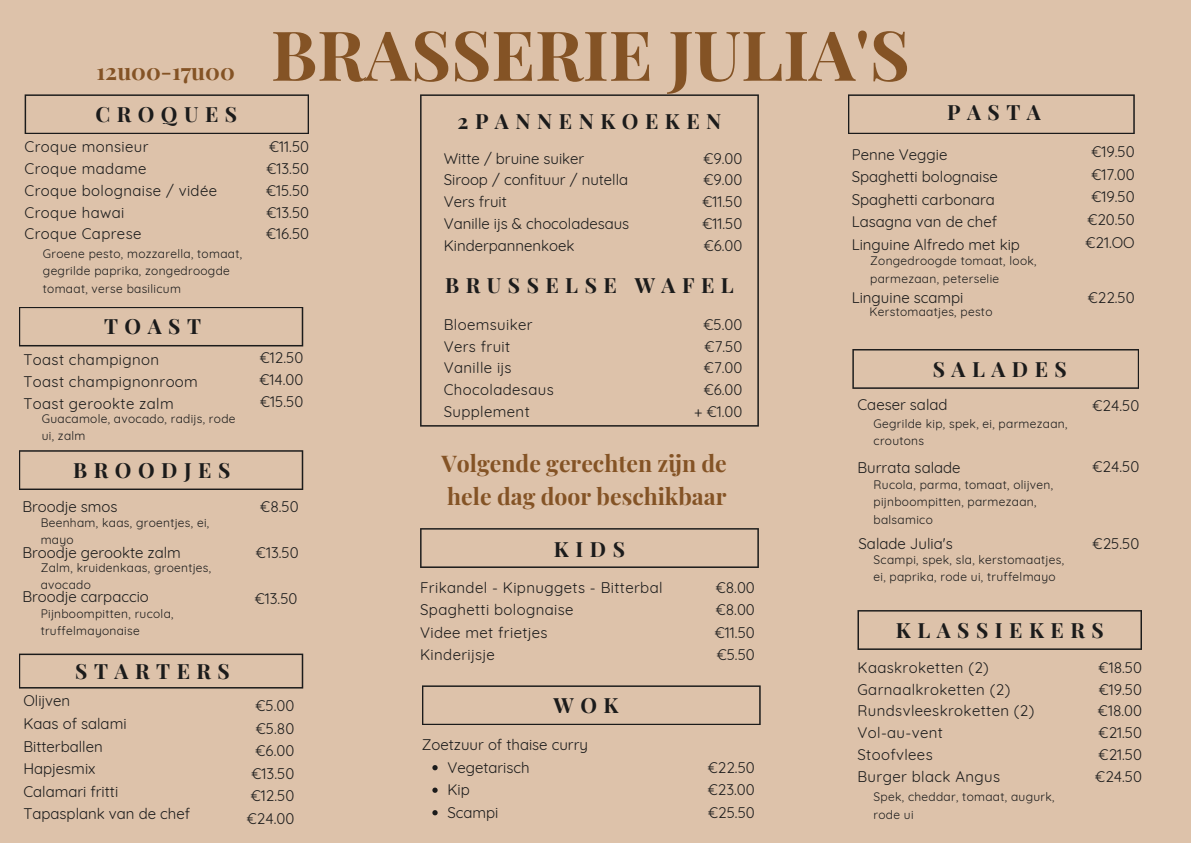
<style>
.page{position:relative;width:1191px;height:843px;background:#fff}
.page>*{position:absolute;margin:0;border:0;box-sizing:border-box;transform-origin:0 0}
.t1{font:700 68.9px "Playfair Display";color:#845325}
.t2{font:700 23px "Playfair Display";color:#845325}
.t3{font:700 21px "Playfair Display";letter-spacing:.31em;color:#1b1b1b}
.t4{font:15px/22.5px "Quicksand";color:#1b1b1b}
.t5{font:15px/21.8px "Quicksand";letter-spacing:.025em;color:#1b1b1b}
.t6{font:12px/17.2px "Quicksand";letter-spacing:.025em;color:#1b1b1b}
</style>
<div class="page">
<div style="left:0;top:0;width:1190px;height:842px;background:#ddc2aa"></div>
<svg style="left:420px;top:94px;width:338px;height:332px"></svg>
<svg style="left:19px;top:450px;width:284px;height:40px"></svg>
<svg style="left:19px;top:653px;width:284px;height:35px"></svg>
<svg style="left:25px;top:94px;width:284px;height:40px"></svg>
<svg style="left:432px;top:765px;width:5px;height:5px"></svg>
<svg style="left:432px;top:787px;width:5px;height:5px"></svg>
<svg style="left:432px;top:810px;width:5px;height:5px"></svg>
<svg style="left:852px;top:349px;width:287px;height:39px"></svg>
<svg style="left:19px;top:307px;width:284px;height:39px"></svg>
<svg style="left:422px;top:685px;width:338px;height:40px"></svg>
<svg style="left:848px;top:94px;width:286px;height:40px"></svg>
<svg style="left:857px;top:610px;width:284px;height:39px"></svg>
<svg style="left:420px;top:528px;width:338px;height:39px"></svg>
<p class="t2" style="left:96px;top:55px;width:140px">12u00-17u00</p>
<p class="t1" style="left:271px;top:6px;width:640px">BRASSERIE JULIA'S</p>
<p class="t3" style="left:95px;top:99px;width:143px">CROQUES</p>
<p class="t5" style="left:25px;top:136px;width:125px">Croque monsieur</p>
<p class="t5" style="left:25px;top:157px;width:123px">Croque madame</p>
<p class="t5" style="left:25px;top:179px;width:194px">Croque bolognaise / vidée</p>
<p class="t5" style="left:25px;top:201px;width:101px">Croque hawai</p>
<p class="t5" style="left:25px;top:223px;width:118px">Croque Caprese</p>
<p class="t6" style="left:43px;top:245px;width:201px">Groene pesto, mozzarella, tomaat, gegrilde paprika, zongedroogde tomaat, verse basilicum</p>
<p class="t3" style="left:104px;top:311px;width:99px">TOAST</p>
<p class="t5" style="left:23px;top:348px;width:137px">Toast champignon</p>
<p class="t5" style="left:23px;top:370px;width:176px">Toast champignonroom</p>
<p class="t5" style="left:23px;top:392px;width:152px">Toast gerookte zalm</p>
<p class="t6" style="left:42px;top:410px;width:195px">Guacamole, avocado, radijs, rode ui, zalm</p>
<p class="t4" style="left:269px;top:135px;width:41px">€11.50</p>
<p class="t4" style="left:266px;top:157px;width:44px">€13.50</p>
<p class="t4" style="left:266px;top:179px;width:45px">€15.50</p>
<p class="t4" style="left:266px;top:201px;width:44px">€13.50</p>
<p class="t4" style="left:266px;top:222px;width:44px">€16.50</p>
<p class="t4" style="left:260px;top:346px;width:45px">€12.50</p>
<p class="t4" style="left:259px;top:368px;width:45px">€14.00</p>
<p class="t4" style="left:260px;top:389px;width:45px">€15.50</p>
<p class="t3" style="left:73px;top:455px;width:159px">BROODJES</p>
<p class="t4" style="left:22px;top:495px;width:97px">Broodje smos</p>
<p class="t4" style="left:260px;top:495px;width:40px">€8.50</p>
<p class="t6" style="left:41px;top:513px;width:170px">Beenham, kaas, groentjes, ei, mayo</p>
<p class="t6" style="left:41px;top:558px;width:172px">Zalm, kruidenkaas, groentjes, avocado</p>
<p class="t6" style="left:41px;top:604px;width:134px">Pijnboompitten, rucola, truffelmayonaise</p>
<p class="t4" style="left:22px;top:540px;width:160px">Broodje gerookte zalm</p>
<p class="t4" style="left:22px;top:585px;width:128px">Broodje carpaccio</p>
<p class="t3" style="left:75px;top:656px;width:156px">STARTERS</p>
<p class="t4" style="left:23px;top:689px;width:48px">Olijven</p>
<p class="t4" style="left:23px;top:711px;width:105px">Kaas of salami<br>Bitterballen</p>
<p class="t4" style="left:23px;top:756px;width:73px">Hapjesmix</p>
<p class="t4" style="left:23px;top:779px;width:168px">Calamari fritti<br>Tapasplank van de chef</p>
<p class="t4" style="left:256px;top:541px;width:44px">€13.50</p>
<p class="t4" style="left:255px;top:587px;width:44px">€13.50</p>
<p class="t4" style="left:255px;top:694px;width:40px">€5.00</p>
<p class="t4" style="left:256px;top:716px;width:40px">€5.80</p>
<p class="t4" style="left:255px;top:739px;width:40px">€6.00</p>
<p class="t4" style="left:251px;top:761px;width:44px">€13.50</p>
<p class="t4" style="left:251px;top:784px;width:45px">€12.50</p>
<p class="t4" style="left:247px;top:806px;width:49px">€24.00</p>
<p class="t3" style="left:457px;top:107px;width:265px">2PANNENKOEKEN</p>
<p class="t4" style="left:443px;top:147px;width:142px">Witte / bruine suiker</p>
<p class="t4" style="left:443px;top:169px;width:186px;line-height:21.8px">Siroop / confituur / nutella<br>Vers fruit</p>
<p class="t4" style="left:443px;top:212px;width:187px;line-height:21.8px">Vanille ijs &amp; chocoladesaus<br>Kinderpannenkoek</p>
<p class="t4" style="left:703px;top:147px;width:40px">€9.00</p>
<p class="t4" style="left:703px;top:168px;width:40px">€9.00</p>
<p class="t4" style="left:702px;top:190px;width:41px">€11.50</p>
<p class="t4" style="left:702px;top:212px;width:41px">€11.50</p>
<p class="t4" style="left:703px;top:234px;width:40px">€6.00</p>
<p class="t3" style="left:445px;top:270px;width:290px">BRUSSELSE WAFEL</p>
<p class="t5" style="left:443px;top:313px;width:90px">Bloemsuiker</p>
<p class="t5" style="left:443px;top:335px;width:68px">Vers fruit</p>
<p class="t5" style="left:443px;top:357px;width:69px">Vanille ijs</p>
<p class="t5" style="left:443px;top:378px;width:111px">Chocoladesaus</p>
<p class="t5" style="left:443px;top:400px;width:87px">Supplement</p>
<p class="t4" style="left:703px;top:313px;width:40px">€5.00</p>
<p class="t4" style="left:704px;top:335px;width:39px">€7.50</p>
<p class="t4" style="left:704px;top:356px;width:40px">€7.00</p>
<p class="t4" style="left:703px;top:378px;width:40px">€6.00</p>
<p class="t4" style="left:694px;top:400px;width:50px">+ €1.00</p>
<p class="t2" style="left:441px;top:446px;width:287px">Volgende gerechten zijn de</p>
<p class="t2" style="left:447px;top:480px;width:281px">hele dag door beschikbaar</p>
<p class="t3" style="left:554px;top:534px;width:72px">KIDS</p>
<p class="t5" style="left:420px;top:576px;width:244px">Frikandel - Kipnuggets - Bitterbal</p>
<p class="t5" style="left:420px;top:598px;width:155px">Spaghetti bolognaise</p>
<p class="t5" style="left:420px;top:621px;width:129px">Videe met frietjes</p>
<p class="t5" style="left:420px;top:643px;width:76px">Kinderijsje</p>
<p class="t3" style="left:553px;top:690px;width:66px">WOK</p>
<p class="t4" style="left:422px;top:733px;width:168px">Zoetzuur of thaise curry</p>
<p class="t4" style="left:447px;top:755px;width:84px">Vegetarisch</p>
<p class="t4" style="left:447px;top:778px;width:24px">Kip</p>
<p class="t4" style="left:447px;top:800px;width:53px">Scampi</p>
<p class="t4" style="left:715px;top:575px;width:41px">€8.00</p>
<p class="t4" style="left:715px;top:598px;width:41px">€8.00</p>
<p class="t4" style="left:714px;top:620px;width:41px">€11.50</p>
<p class="t4" style="left:716px;top:643px;width:40px">€5.50</p>
<p class="t4" style="left:707px;top:755px;width:48px">€22.50</p>
<p class="t4" style="left:707px;top:778px;width:48px">€23.00</p>
<p class="t4" style="left:708px;top:800px;width:48px">€25.50</p>
<p class="t3" style="left:947px;top:98px;width:95px">PASTA</p>
<p class="t4" style="left:851px;top:143px;width:97px">Penne Veggie</p>
<p class="t4" style="left:851px;top:165px;width:148px">Spaghetti bolognaise</p>
<p class="t4" style="left:851px;top:188px;width:145px">Spaghetti carbonara</p>
<p class="t4" style="left:851px;top:210px;width:147px">Lasagna van de chef</p>
<p class="t4" style="left:851px;top:233px;width:170px">Linguine Alfredo met kip</p>
<p class="t6" style="left:870px;top:252px;width:168px">Zongedroogde tomaat, look, parmezaan, peterselie</p>
<p class="t4" style="left:851px;top:285px;width:113px">Linguine scampi</p>
<p class="t6" style="left:869px;top:303px;width:124px">Kerstomaatjes, pesto</p>
<p class="t3" style="left:932px;top:354px;width:136px">SALADES</p>
<p class="t4" style="left:857px;top:393px;width:91px">Caeser salad</p>
<p class="t6" style="left:873px;top:415px;width:195px">Gegrilde kip, spek, ei, parmezaan, croutons</p>
<p class="t4" style="left:857px;top:456px;width:105px">Burrata salade</p>
<p class="t6" style="left:873px;top:476px;width:181px">Rucola, parma, tomaat, olijven, pijnboompitten, parmezaan, balsamico</p>
<p class="t4" style="left:858px;top:532px;width:96px">Salade Julia's</p>
<p class="t6" style="left:873px;top:550px;width:192px">Scampi, spek, sla, kerstomaatjes, ei, paprika, rode ui, truffelmayo</p>
<p class="t4" style="left:1091px;top:140px;width:45px">€19.50</p>
<p class="t4" style="left:1091px;top:163px;width:45px">€17.00</p>
<p class="t4" style="left:1091px;top:185px;width:45px">€19.50</p>
<p class="t4" style="left:1087px;top:208px;width:49px">€20.50</p>
<p class="t4" style="left:1085px;top:230px;width:51px">€21.OO</p>
<p class="t4" style="left:1087px;top:285px;width:48px">€22.50</p>
<p class="t4" style="left:1092px;top:394px;width:48px">€24.50</p>
<p class="t4" style="left:1092px;top:454px;width:48px">€24.50</p>
<p class="t4" style="left:1092px;top:532px;width:48px">€25.50</p>
<p class="t3" style="left:895px;top:614px;width:209px">KLASSIEKERS</p>
<p class="t5" style="left:857px;top:656px;width:178px">Kaaskroketten (2)<br>Garnaalkroketten (2)<br>Rundsvleeskroketten (2)<br>Vol-au-vent</p>
<p class="t5" style="left:857px;top:743px;width:77px">Stoofvlees</p>
<p class="t5" style="left:857px;top:765px;width:144px">Burger black Angus</p>
<p class="t4" style="left:1098px;top:655px;width:45px">€18.50</p>
<p class="t4" style="left:1098px;top:677px;width:45px">€19.50</p>
<p class="t4" style="left:1097px;top:699px;width:46px">€18.00</p>
<p class="t4" style="left:1098px;top:721px;width:45px">€21.50</p>
<p class="t4" style="left:1098px;top:742px;width:45px">€21.50</p>
<p class="t4" style="left:1095px;top:764px;width:48px">€24.50</p>
<p class="t6" style="left:873px;top:788px;width:182px">Spek, cheddar, tomaat, augurk, rode ui</p>
</div>
